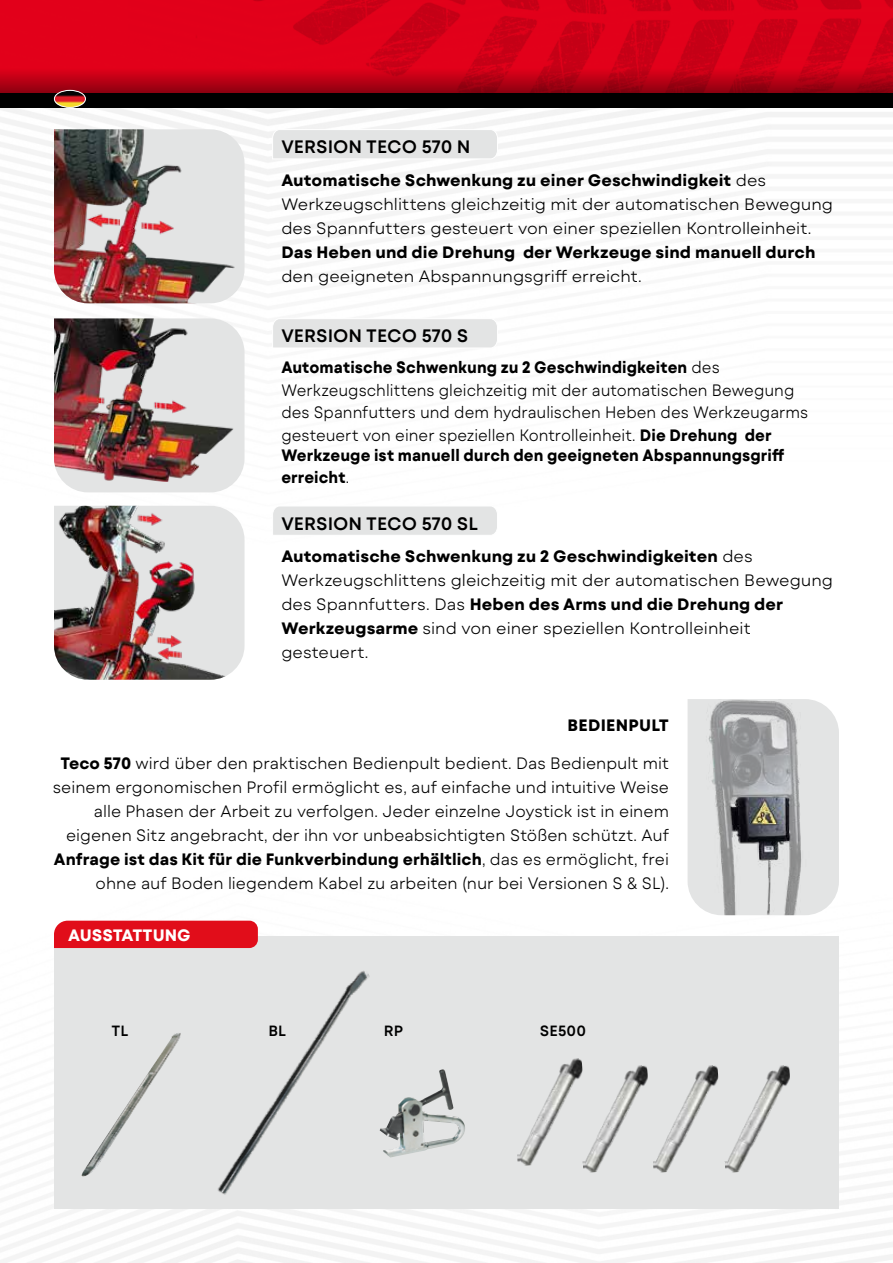
<style>
.page{position:relative;width:893px;height:1263px;background:#fff}
.page>*{position:absolute;margin:0;border:0;box-sizing:border-box;transform-origin:0 0}
.t1{font:600 18px "Mont Blanc";color:#000}
.t2{font:300 16.5px/24px "Mont Blanc";color:#000}
.t3{font:300 16.5px/22.5px "Mont Blanc";color:#000;scale:.93 1}
.t4{font:700 16.5px/22.5px "Mont Blanc";letter-spacing:.005em;color:#000;scale:.93 1}
.t5{font:700 16.5px "Mont Blanc";letter-spacing:.005em;color:#000}
.t6{font:700 16.5px "Mont Blanc";color:#fff}
.t7{font:600 14.85px "Mont Blanc";letter-spacing:.01em;color:#000}
.s1{font-weight:700}
.s2{font-weight:300}
</style>
<div class="page">
<div style="left:0;top:0;width:128px;height:68px;background:#e2001a"></div>
<img style="left:128px;top:0;width:765px;height:68px">
<svg style="left:0;top:68px;width:893px;height:25px"></svg>
<div style="left:0;top:93px;width:893px;height:15px;background:#000"></div>
<img style="left:54px;top:129px;width:191px;height:174px">
<svg style="left:64px;top:482px;width:180px;height:10px"></svg>
<img style="left:54px;top:318px;width:191px;height:164px">
<img style="left:54px;top:506px;width:191px;height:174px">
<img style="left:688px;top:699px;width:151px;height:216px">
<div style="left:54px;top:937px;width:785px;height:272px;background:#e3e4e4"></div>
<img style="left:81px;top:1075px;width:66px;height:102px">
<img style="left:430px;top:1069px;width:35px;height:80px">
<img style="left:147px;top:970px;width:283px;height:241px">
<img style="left:517px;top:1058px;width:65px;height:108px">
<img style="left:576px;top:1065px;width:70px;height:108px">
<img style="left:646px;top:1065px;width:72px;height:108px">
<img style="left:718px;top:1065px;width:72px;height:108px">
<div style="left:54px;top:921px;width:204px;height:27px;background:#e10d1a"></div>
<div style="left:272px;top:130px;width:226px;height:29px;background:#e3e4e4"></div>
<svg style="left:272px;top:318px;width:226px;height:30px"></svg>
<div style="left:273px;top:506px;width:224px;height:29px;background:#e3e4e4"></div>
<img style="left:54px;top:90px;width:31px;height:17px">
<div style="left:54px;top:90px;width:32px;height:18px;border:1px solid #fff;border-radius:50%"></div>
<p class="t1" style="left:281px;top:135px;width:191px">VERSION TECO 570 N</p>
<p class="t2" style="left:281px;top:168px;width:553px"><span class="s1">Automatische Schwenkung zu einer Geschwindigkeit</span> des<br>Werkzeugschlittens gleichzeitig mit der automatischen Bewegung des Spannfutters gesteuert von einer speziellen Kontrolleinheit.</p>
<p class="t5" style="left:281px;top:241px;width:536px">Das Heben und die Drehung der Werkzeuge sind manuell durch</p>
<p class="t2" style="left:281px;top:264px;width:362px">den geeigneten Abspannungsgriff erreicht.</p>
<p class="t1" style="left:281px;top:325px;width:189px">VERSION TECO 570 S</p>
<p class="t3" style="left:281px;top:356px;width:568px"><span class="s1">Automatische Schwenkung zu 2 Geschwindigkeiten</span> des Werkzeugschlittens gleichzeitig mit der automatischen Bewegung des Spannfutters und dem hydraulischen Heben des Werkzeugarms gesteuert von einer speziellen Kontrolleinheit. <span class="s1">Die Drehung der</span></p>
<p class="t4" style="left:281px;top:444px;width:542px">Werkzeuge ist manuell durch den geeigneten Abspannungsgriff erreicht<span class="s2">.</span></p>
<p class="t1" style="left:281px;top:512px;width:198px">VERSION TECO 570 SL</p>
<p class="t2" style="left:281px;top:545px;width:553px"><span class="s1">Automatische Schwenkung zu 2 Geschwindigkeiten</span> des Werkzeugschlittens gleichzeitig mit der automatischen Bewegung des Spannfutters. Das <span class="s1">Heben des Arms und die Drehung der Werkzeugsarme</span> sind von einer speziellen Kontrolleinheit gesteuert.</p>
<p class="t5" style="left:568px;top:714px;width:103px">BEDIENPULT</p>
<p class="t2" style="left:53px;top:752px;width:618px;text-align:right"><span class="s1">Teco 570</span> wird über den praktischen Bedienpult bedient. Das Bedienpult mit seinem ergonomischen Profil ermöglicht es, auf einfache und intuitive Weise alle Phasen der Arbeit zu verfolgen. Jeder einzelne Joystick ist in einem eigenen Sitz angebracht, der ihn vor unbeabsichtigten Stößen schützt. Auf <span class="s1">Anfrage ist das Kit für die Funkverbindung erhältlich</span>, das es ermöglicht, frei ohne auf Boden liegendem Kabel zu arbeiten (nur bei Versionen S &amp; SL).</p>
<p class="t6" style="left:68px;top:924px;width:124px">AUSSTATTUNG</p>
<p class="t7" style="left:111px;top:1021px;width:19px">TL</p>
<p class="t7" style="left:268px;top:1021px;width:19px">BL</p>
<p class="t7" style="left:384px;top:1021px;width:21px">RP</p>
<p class="t7" style="left:540px;top:1021px;width:48px">SE500</p>
</div>
